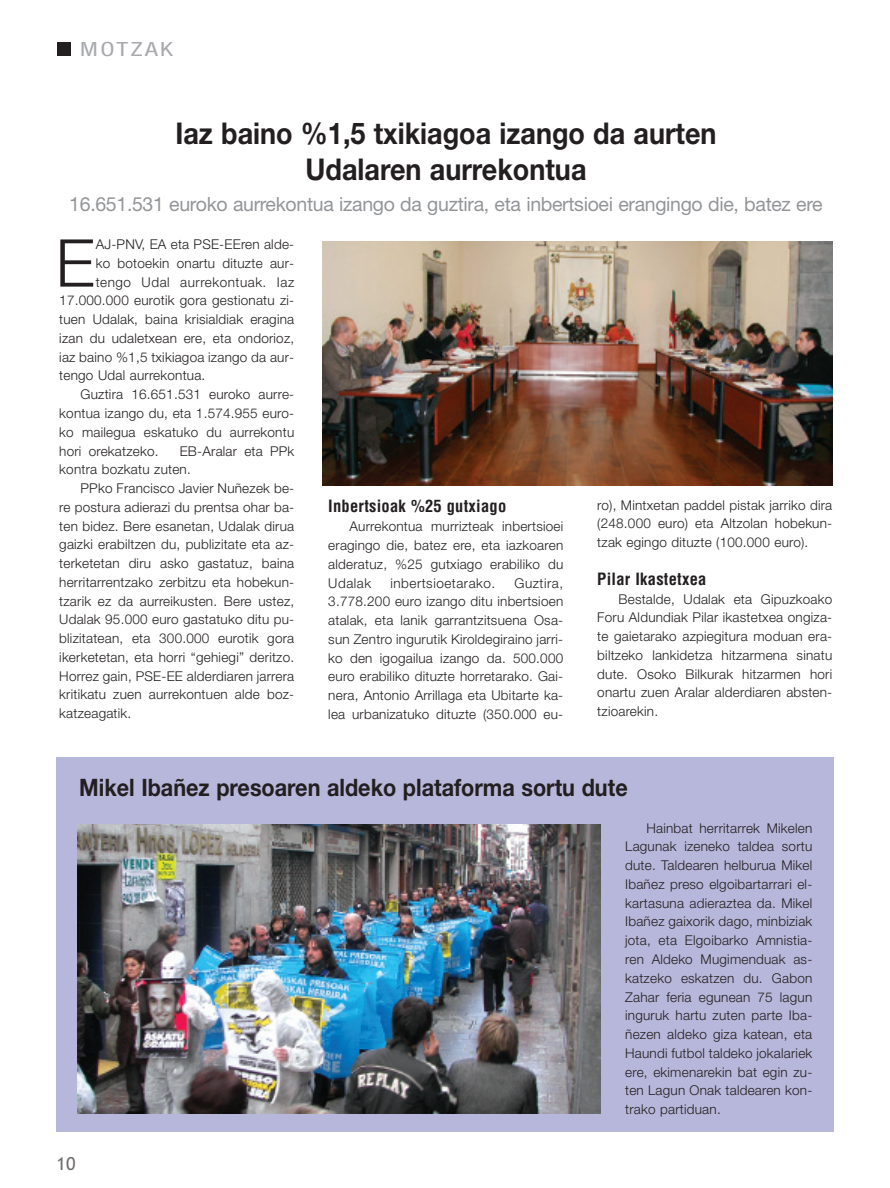
<style>
.page{position:relative;width:890px;height:1188px;background:#fff}
.page>*{position:absolute;margin:0;border:0;box-sizing:border-box;transform-origin:0 0}
.t1{font:300 66px "Helvetica Neue";color:#231f20}
.t2{font:700 30px/36px "Helvetica Neue";color:#231f20;text-align:center;scale:.9 1}
.t3{font:700 24px "Helvetica Neue";color:#231f20;scale:.9 1}
.t4{font:21px "NH57";letter-spacing:.09em;color:#a8a9ad;scale:1.3 1}
.t5{font:19.5px "Helvetica Neue";letter-spacing:-.015em;color:#939598}
.t6{font:18px "Trebuchet MS";color:#716c6b}
.t7{font:700 condensed 16.5px "Helvetica";letter-spacing:.015em;color:#231f20}
.t8{font:300 13.5px/18.8px "Helvetica Neue";letter-spacing:.015em;color:#231f20;text-align:justify}
.t9{font:300 13.5px "Helvetica Neue";letter-spacing:.04em;color:#231f20}
</style>
<div class="page">
<img style="left:56px;top:42px;width:778px;height:1090px">
<h3 class="t4" style="left:80px;top:42px;width:73px">MOTZAK</h3>
<h2 class="t2" style="left:175px;top:117px;width:602px">Iaz baino %1,5 txikiagoa izango da aurten<br>Udalaren aurrekontua</h2>
<h3 class="t5" style="left:69px;top:197px;width:754px">16.651.531 euroko aurrekontua izango da guztira, eta inbertsioei erangingo die, batez ere</h3>
<h1 class="t1" style="left:56px;top:239px;width:41px">E</h1>
<p class="t8" style="left:96px;top:236px;width:200px">AJ-PNV, EA eta PSE-EEren alde-</p>
<p class="t8" style="left:96px;top:255px;width:200px">ko botoekin onartu dituzte aur-</p>
<p class="t9" style="left:96px;top:277px;width:200px">tengo Udal aurrekontuak. Iaz</p>
<p class="t8" style="left:59px;top:292px;width:236px">17.000.000 eurotik gora gestionatu zi-</p>
<p class="t8" style="left:59px;top:311px;width:236px">tuen Udalak, baina krisialdiak eragina</p>
<p class="t8" style="left:59px;top:330px;width:236px">izan du udaletxean ere, eta ondorioz,</p>
<p class="t8" style="left:59px;top:348px;width:236px">iaz baino %1,5 txikiagoa izango da aur-</p>
<p class="t8" style="left:59px;top:367px;width:147px">tengo Udal aurrekontua.</p>
<p class="t8" style="left:81px;top:386px;width:215px">Guztira 16.651.531 euroko aurre-</p>
<p class="t8" style="left:59px;top:405px;width:236px">kontua izango du, eta 1.574.955 euro-</p>
<p class="t8" style="left:59px;top:423px;width:236px">ko mailegua eskatuko du aurrekontu</p>
<p class="t8" style="left:59px;top:442px;width:101px">hori orekatzeko.</p>
<p class="t8" style="left:59px;top:442px;width:236px;text-indent:120px">EB-Aralar eta PPk kontra bozkatu zuten.</p>
<p class="t8" style="left:59px;top:480px;width:236px;text-indent:21px">PPko Francisco Javier Nuñezek be&shy;re postura adierazi du prentsa ohar ba&shy;ten bidez. Bere esanetan, Udalak dirua gaizki erabiltzen du, publizitate eta az&shy;terketetan diru asko gastatuz, baina herritarrentzako zerbitzu eta hobekun&shy;tzarik ez da aurreikusten. Bere ustez, Udalak 95.000 euro gastatuko ditu pu&shy;blizitatean, eta 300.000 eurotik gora ikerketetan, eta horri “gehiegi” deritzo.<br>Horrez gain, PSE-EE alderdiaren jarrera kritikatu zuen aurrekontuen alde boz&shy;katzeagatik.</p>
<p class="t7" style="left:328px;top:497px;width:179px">Inbertsioak %25 gutxiago</p>
<p class="t8" style="left:328px;top:518px;width:236px;text-indent:21px">Aurrekontua murrizteak inbertsioei eragingo die, batez ere, eta iazkoaren alderatuz, %25 gutxiago erabiliko du Udalak</p>
<p class="t8" style="left:328px;top:574px;width:236px;text-indent:186px">Guztira, 3.778.200 euro izango ditu inbertsioen atalak, eta lanik garrantzitsuena Osa&shy;sun Zentro ingurutik Kiroldegiraino jarri&shy;ko den igogailua izango da. 500.000 euro erabiliko dituzte horretarako. Gai&shy;nera, Antonio Arrillaga eta Ubitarte ka&shy;lea urbanizatuko dituzte (350.000 eu-</p>
<p class="t9" style="left:390px;top:577px;width:106px">inbertsioetarako.</p>
<p class="t8" style="left:597px;top:496px;width:236px">ro), Mintxetan paddel pistak jarriko dira (248.000 euro) eta Altzolan hobekun&shy;tzak egingo dituzte (100.000 euro).</p>
<p class="t7" style="left:597px;top:569px;width:111px">Pilar Ikastetxea</p>
<p class="t8" style="left:597px;top:590px;width:236px;text-indent:21px">Bestalde, Udalak eta Gipuzkoako Foru Aldundiak Pilar ikastetxea ongiza&shy;te gaietarako azpiegitura moduan era&shy;biltzeko lankidetza hitzarmena sinatu dute. Osoko Bilkurak hitzarmen hori onartu zuen Aralar alderdiaren absten&shy;tzioarekin.</p>
<h3 class="t3" style="left:79px;top:778px;width:611px">Mikel Ibañez presoaren aldeko plataforma sortu dute</h3>
<p class="t8" style="left:625px;top:819px;width:188px;text-indent:21px">Hainbat herritarrek Mikelen Lagunak izeneko taldea sortu dute. Taldearen helburua Mikel Ibañez preso elgoibartarrari el&shy;kartasuna adieraztea da. Mikel Ibañez gaixorik dago, minbiziak jota, eta Elgoibarko Amnistia&shy;ren Aldeko Mugimenduak as&shy;katzeko eskatzen du. Gabon Zahar feria egunean 75 lagun inguruk hartu zuten parte Iba&shy;ñezen aldeko giza katean, eta Haundi futbol taldeko jokalariek ere, ekimenarekin bat egin zu&shy;ten Lagun Onak taldearen kon&shy;trako partiduan.</p>
<h3 class="t6" style="left:57px;top:1152px;width:20px">10</h3>
</div>
